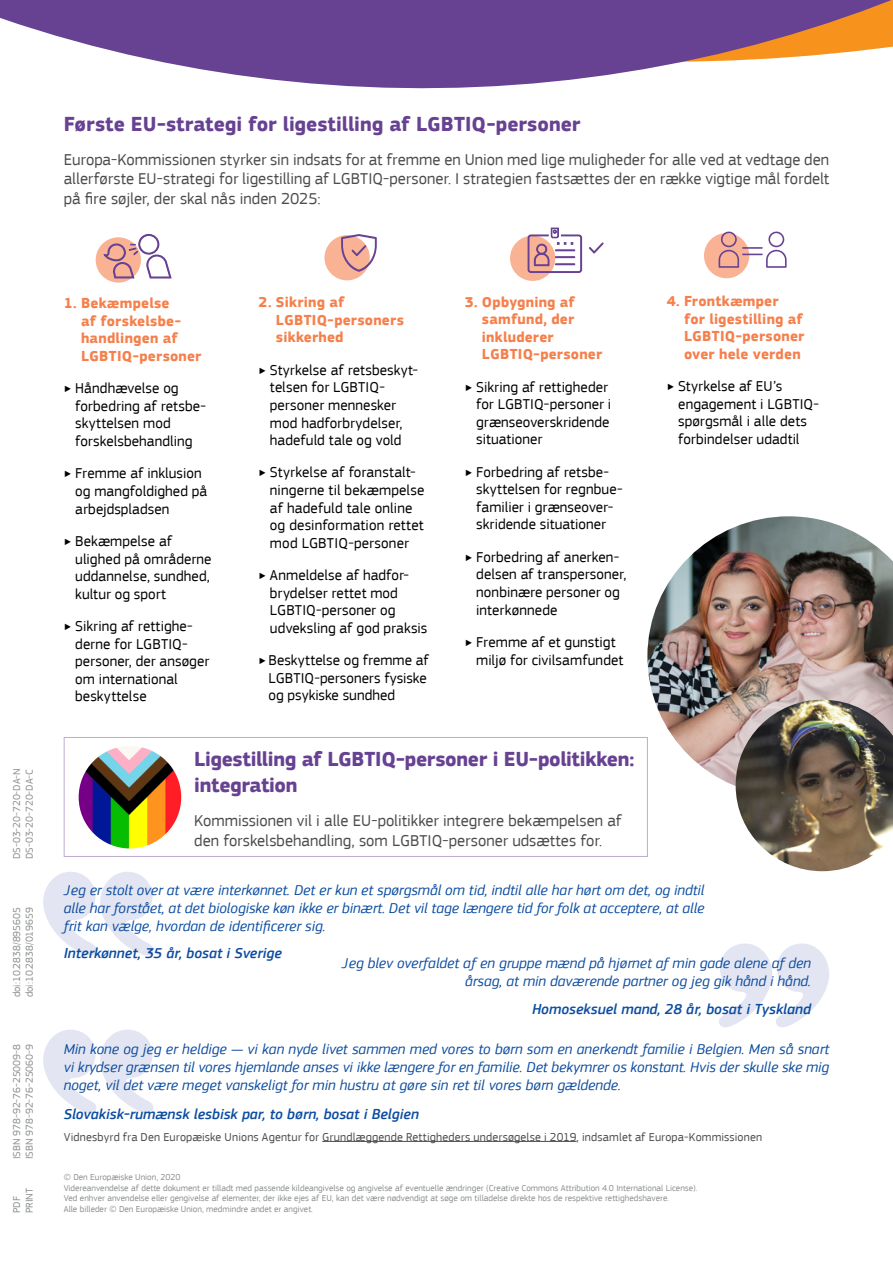
<style>
.page{position:relative;width:893px;height:1263px;background:#fff}
.page>*{position:absolute;margin:0;border:0;box-sizing:border-box;transform-origin:0 0}
.body_text{font:700 21px/25.5px "EC Square Sans Pro";letter-spacing:-.01em;color:#674192}
.body_text-2{font:16.5px/19.5px "EC Square Sans Pro";color:#4b4c4d;text-align:justify}
.body_text-3{font:15px/17.5px "EC Square Sans Pro";letter-spacing:.005em;color:#000}
.t1{font:italic 15px/18px "EC Square Sans Pro";color:#0d4da1;text-align:justify}
.body_text-4{font:700 15px/17.5px "EC Square Sans Pro";letter-spacing:.015em;color:#f5804c}
.t2{font:italic 500 15px "EC Square Sans Pro";color:#0d4da1}
.body_text-5{font:12px "EC Square Sans Pro";letter-spacing:.015em;color:#4b4c4d}
.t3{font:10.5px "EC Square Sans Pro";color:#8c8f90}
.t4{font:9px/10.8px "EC Square Sans Pro";color:#8c8f90}
</style>
<div class="page">
<div style="left:96px;top:237px;width:45px;height:46px;background:#f9b293;border-radius:50%"></div>
<svg style="left:103px;top:234px;width:69px;height:49px"></svg>
<div style="left:324px;top:235px;width:46px;height:45px;background:#f9b293;border-radius:50%"></div>
<svg style="left:341px;top:234px;width:36px;height:38px"></svg>
<div style="left:704px;top:233px;width:45px;height:45px;background:#f9b293;border-radius:50%"></div>
<svg style="left:719px;top:231px;width:68px;height:37px"></svg>
<div style="left:510px;top:236px;width:45px;height:45px;background:#f9b293;border-radius:50%"></div>
<svg style="left:527px;top:227px;width:55px;height:46px"></svg>
<svg style="left:589px;top:243px;width:14px;height:10px"></svg>
<svg style="left:0;top:0;width:893px;height:89px;fill:#674192"></svg>
<img style="left:647px;top:516px;width:246px;height:276px">
<img style="left:736px;top:700px;width:157px;height:171px">
<svg style="left:43px;top:872px;width:110px;height:83px"></svg>
<svg style="left:43px;top:1030px;width:110px;height:83px"></svg>
<svg style="left:719px;top:943px;width:110px;height:84px"></svg>
<img style="left:79px;top:746px;width:102px;height:102px;border-radius:51px">
<hr style="left:322px;top:1141px;width:255px;height:1px;background:#4b4c4d">
<p class="body_text" style="left:64px;top:112px;width:518px">Første EU-strategi for ligestilling af LGBTIQ-personer</p>
<p class="body_text-2" style="left:64px;top:150px;width:767px">Europa-Kommissionen styrker sin indsats for at fremme en Union med lige muligheder for alle ved at vedtage den allerførste EU-strategi for ligestilling af LGBTIQ-personer. I strategien fastsættes der en række vigtige mål fordelt på fire søjler, der skal nås inden 2025:</p>
<p class="t3" style="left:10px;top:859px;width:93px;rotate:-90deg">DS-03-20-720-DA-N</p>
<p class="t3" style="left:23px;top:859px;width:92px;rotate:-90deg">DS-03-20-720-DA-C</p>
<p class="t3" style="left:23px;top:997px;width:91px;rotate:-90deg">doi:10.2838/019659</p>
<p class="t3" style="left:10px;top:997px;width:91px;rotate:-90deg">doi:10.2838/895605</p>
<p class="t3" style="left:10px;top:1159px;width:116px;rotate:-90deg">ISBN 978-92-76-25009-8</p>
<p class="t3" style="left:23px;top:1159px;width:116px;rotate:-90deg">ISBN 978-92-76-25060-9</p>
<p class="t3" style="left:23px;top:1213px;width:27px;rotate:-90deg">PRINT</p>
<p class="t3" style="left:10px;top:1213px;width:18px;rotate:-90deg">PDF</p>
<p class="body_text-4" style="left:81px;top:295px;width:122px;text-indent:-17px">1. Bekæmpelse<br>af forskelsbe&shy;handlingen af<br>LGBTIQ-personer</p>
<p class="body_text-3" style="left:75px;top:380px;width:132px;text-indent:-11px">‣ Håndhævelse og forbedring af retsbe&shy;skyttelsen mod forskelsbehandling</p>
<p class="body_text-3" style="left:75px;top:465px;width:134px;text-indent:-11px">‣ Fremme af inklusion og mangfoldighed på arbejdspladsen</p>
<p class="body_text-3" style="left:75px;top:532px;width:138px;text-indent:-11px">‣ Bekæmpelse af ulighed på områderne uddannelse, sundhed, kultur og sport</p>
<p class="body_text-3" style="left:75px;top:617px;width:135px;text-indent:-11px">‣ Sikring af rettighe&shy;derne for LGBTIQ&shy;personer, der ansøger om international beskyttelse</p>
<p class="body_text-4" style="left:276px;top:294px;width:130px;text-indent:-17px">2. Sikring af<br>LGBTIQ-personers sikkerhed</p>
<p class="body_text-3" style="left:270px;top:361px;width:150px;text-indent:-11px">‣ Styrkelse af retsbeskyt&shy;telsen for LGBTIQ&shy;personer mennesker mod hadforbrydelser, hadefuld tale og vold</p>
<p class="body_text-3" style="left:270px;top:464px;width:156px;text-indent:-11px">‣ Styrkelse af foranstalt&shy;ningerne til bekæmpelse af hadefuld tale online og desinformation rettet mod LGBTIQ-personer</p>
<p class="body_text-3" style="left:270px;top:566px;width:159px;text-indent:-11px">‣ Anmeldelse af hadfor&shy;brydelser rettet mod<br>LGBTIQ-personer og udveksling af god praksis</p>
<p class="body_text-3" style="left:269px;top:652px;width:162px;text-indent:-10px">‣ Beskyttelse og fremme af<br>LGBTIQ-personers fysiske og psykiske sundhed</p>
<p class="body_text-4" style="left:482px;top:293px;width:122px;text-indent:-17px">3. Opbygning af samfund, der inkluderer<br>LGBTIQ-personer</p>
<p class="body_text-3" style="left:476px;top:378px;width:136px;text-indent:-11px">‣ Sikring af rettigheder for LGBTIQ-personer i grænseoverskridende situationer</p>
<p class="body_text-3" style="left:476px;top:463px;width:148px;text-indent:-11px">‣ Forbedring af retsbe&shy;skyttelsen for regnbue&shy;familier i grænseover&shy;skridende situationer</p>
<p class="body_text-3" style="left:476px;top:548px;width:152px;text-indent:-11px">‣ Forbedring af anerken&shy;delsen af transpersoner, nonbinære personer og interkønnede</p>
<p class="body_text-3" style="left:476px;top:633px;width:149px;text-indent:-11px">‣ Fremme af et gunstigt miljø for civilsamfundet</p>
<p class="body_text" style="left:194px;top:747px;width:442px">Ligestilling af LGBTIQ-personer i EU-politikken: integration</p>
<p class="body_text-2" style="left:194px;top:811px;width:429px">Kommissionen vil i alle EU-politikker integrere bekæmpelsen af den forskelsbehandling, som LGBTIQ-personer udsættes for.</p>
<p class="body_text-4" style="left:684px;top:293px;width:122px;text-indent:-17px">4. Frontkæmper<br>for ligestilling af<br>LGBTIQ-personer over hele verden</p>
<p class="body_text-3" style="left:678px;top:378px;width:142px;text-indent:-11px">‣ Styrkelse af EU’s engagement i LGBTIQ&shy;spørgsmål i alle dets forbindelser udadtil</p>
<p class="t1" style="left:64px;top:881px;width:642px">Jeg er stolt over at være interkønnet. Det er kun et spørgsmål om tid, indtil alle har hørt om det, og indtil alle har forstået, at det biologiske køn ikke er binært. Det vil tage længere tid for folk at acceptere, at alle frit kan vælge, hvordan de identificerer sig.</p>
<p class="t2" style="left:64px;top:944px;width:220px">Interkønnet, 35 år, bosat i Sverige</p>
<p class="t1" style="left:342px;top:954px;width:471px;text-align:right">Jeg blev overfaldet af en gruppe mænd på hjørnet af min gade alene af den årsag, at min daværende partner og jeg gik hånd i hånd.</p>
<p class="t2" style="left:532px;top:1000px;width:280px">Homoseksuel mand, 28 år, bosat i Tyskland</p>
<p class="t1" style="left:64px;top:1040px;width:767px">Min kone og jeg er heldige — vi kan nyde livet sammen med vores to børn som en anerkendt familie i Belgien. Men så snart vi krydser grænsen til vores hjemlande anses vi ikke længere for en familie. Det bekymrer os konstant. Hvis der skulle ske mig noget, vil det være meget vanskeligt for min hustru at gøre sin ret til vores børn gældende.</p>
<p class="t2" style="left:64px;top:1105px;width:357px">Slovakisk-rumænsk lesbisk par, to børn, bosat i Belgien</p>
<p class="body_text-5" style="left:64px;top:1129px;width:700px">Vidnesbyrd fra Den Europæiske Unions Agentur for Grundlæggende Rettigheders undersøgelse i 2019, indsamlet af Europa-Kommissionen</p>
<p class="t4" style="left:64px;top:1171px;width:118px">© Den Europæiske Union, 2020</p>
<p class="t4" style="left:64px;top:1182px;width:635px">Videreanvendelse af dette dokument er tilladt med passende kildeangivelse og angivelse af eventuelle ændringer (Creative Commons Attribution 4.0 International License).<br>Ved enhver anvendelse eller gengivelse af elementer, der ikke ejes af EU, kan det være nødvendigt at søge om tilladelse direkte hos de respektive rettighedshavere.</p>
<p class="t4" style="left:64px;top:1204px;width:251px">Alle billeder © Den Europæiske Union, medmindre andet er angivet.</p>
</div>
